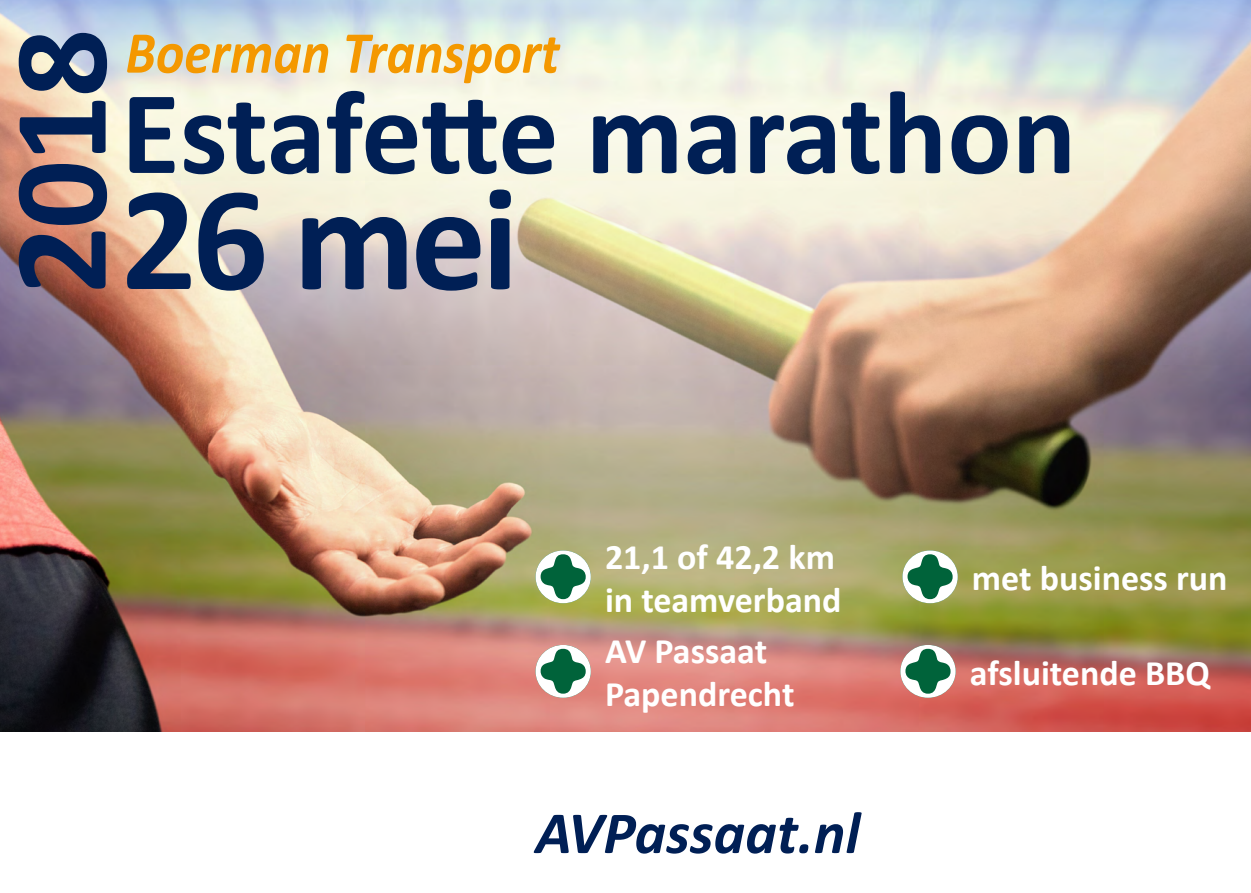
<style>
.page{position:relative;width:1251px;height:893px;background:#fff}
.page>*{position:absolute;margin:0;border:0;box-sizing:border-box;transform-origin:0 0}
.t1{font:700 150px "Calibri";color:#001f55}
.t2{font:700 135px "Calibri";color:#001f55}
.t3{font:700 120px "Calibri";letter-spacing:-.005em;color:#001f55}
.t4{font:italic 700 60px "Calibri";color:#f49800;scale:.9 1}
.t5{font:italic 700 60px "Calibri";color:#001f55}
.t6{font:700 36px/43.2px "Calibri";color:#fff}
</style>
<div class="page">
<img style="left:0;top:0;width:1250px;height:731px">
<svg style="left:535px;top:550px;width:55px;height:53px"></svg>
<svg style="left:902px;top:550px;width:55px;height:53px"></svg>
<svg style="left:900px;top:645px;width:55px;height:53px"></svg>
<svg style="left:535px;top:645px;width:55px;height:53px"></svg>
<h2 class="t2" style="left:-35px;top:294px;width:267px;rotate:-90deg">2018</h2>
<h3 class="t4" style="left:125px;top:10px;width:483px">Boerman Transport</h3>
<h3 class="t3" style="left:121px;top:48px;width:956px">Estafette marathon</h3>
<h1 class="t1" style="left:121px;top:133px;width:399px">26 mei</h1>
<p class="t6" style="left:605px;top:535px;width:238px">21,1 of 42,2 km in teamverband</p>
<p class="t6" style="left:605px;top:629px;width:191px">AV Passaat<br>Papendrecht</p>
<h3 class="t5" style="left:535px;top:791px;width:326px">AVPassaat.nl</h3>
<p class="t6" style="left:971px;top:556px;width:257px">met business run</p>
<p class="t6" style="left:969px;top:651px;width:242px">afsluitende BBQ</p>
</div>
